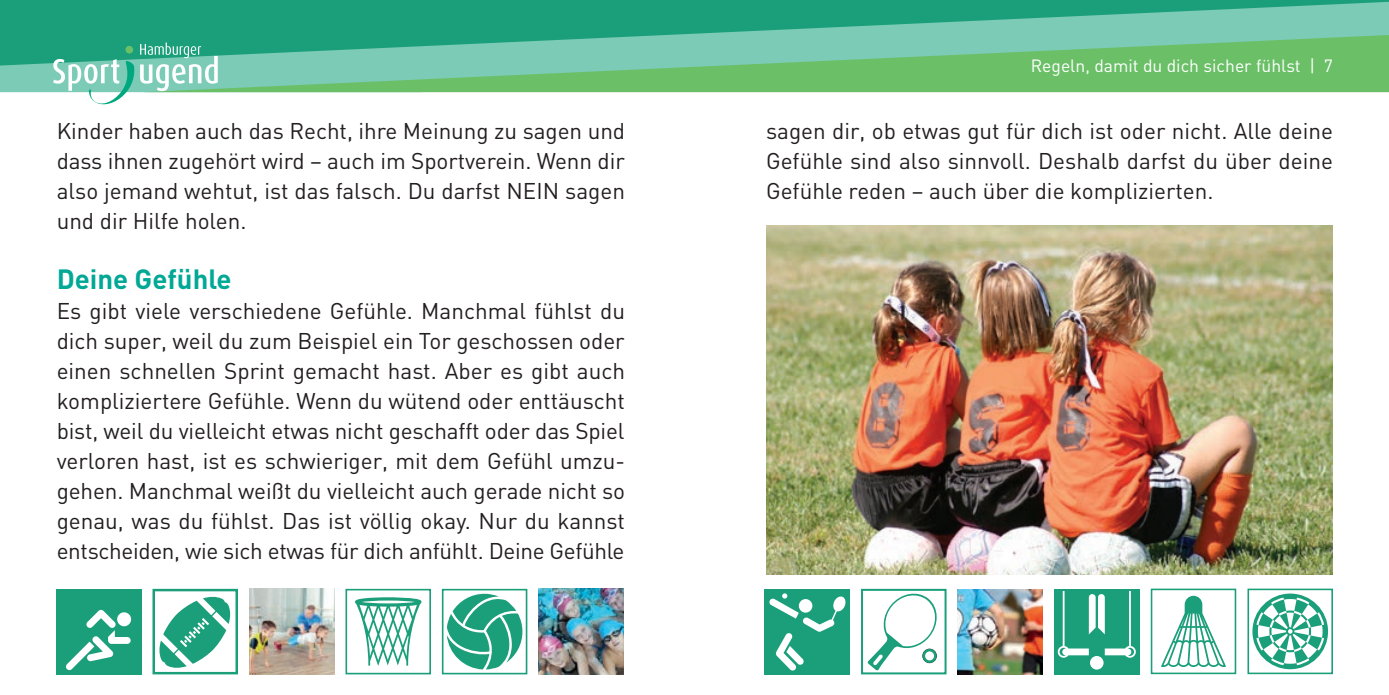
<style>
.page{position:relative;width:1389px;height:695px;background:#fff}
.page>*{position:absolute;margin:0;border:0;box-sizing:border-box;transform-origin:0 0}
.t1{font:700 27.5px "DIN";color:#00a895}
.t2{font:22.5px/30px "DIN";color:#231f20;text-align:justify}
.t3{font:17.5px "DIN";color:#fff}
</style>
<div class="page">
<svg style="left:0;top:1px;width:1389px;height:91px;background:#33aa89"></svg>
<svg style="left:142px;top:34px;width:1247px;height:58px;background:#6bc188"></svg>
<img style="left:538px;top:588px;width:86px;height:86px">
<img style="left:249px;top:588px;width:85px;height:86px">
<div style="left:153px;top:588px;width:85px;height:86px;background:#fff;border:2px solid #1b9f7a"></div>
<svg style="left:159px;top:596px;width:72px;height:72px"></svg>
<div style="left:345px;top:588px;width:86px;height:86px;background:#fff;border:2px solid #1b9f7a"></div>
<svg style="left:355px;top:597px;width:66px;height:68px"></svg>
<div style="left:442px;top:588px;width:85px;height:86px;background:#fff;border:2px solid #1b9f7a"></div>
<svg style="left:447px;top:593px;width:75px;height:76px"></svg>
<div style="left:57px;top:588px;width:85px;height:86px;background:#1b9f7a"></div>
<svg style="left:66px;top:609px;width:65px;height:61px"></svg>
<img style="left:957px;top:589px;width:85px;height:85px">
<div style="left:1151px;top:588px;width:85px;height:86px;background:#fff;border:2px solid #1b9f7a"></div>
<svg style="left:1161px;top:595px;width:65px;height:72px"></svg>
<div style="left:1054px;top:588px;width:86px;height:86px;background:#1b9f7a"></div>
<div style="left:1090px;top:656px;width:14px;height:13px;background:#fff;border-radius:50%"></div>
<svg style="left:1058px;top:591px;width:78px;height:66px"></svg>
<div style="left:861px;top:588px;width:86px;height:86px;background:#fff;border:2px solid #1b9f7a"></div>
<svg style="left:866px;top:590px;width:73px;height:81px"></svg>
<svg style="left:922px;top:648px;width:15px;height:15px"></svg>
<div style="left:924px;top:650px;width:11px;height:11px;background:#fff;border-radius:50%"></div>
<div style="left:923px;top:648px;width:14px;height:14px;border:3px solid #1b9f7a;border-radius:50%"></div>
<div style="left:765px;top:588px;width:85px;height:86px;background:#1b9f7a"></div>
<svg style="left:769px;top:593px;width:77px;height:77px"></svg>
<div style="left:1247px;top:588px;width:86px;height:86px;background:#fff;border:2px solid #1b9f7a"></div>
<svg style="left:1252px;top:593px;width:76px;height:76px"></svg>
<svg style="left:1256px;top:597px;width:68px;height:68px"></svg>
<svg style="left:53px;top:43px;width:165px;height:61px"></svg>
<img style="left:766px;top:225px;width:567px;height:349px">
<p class="t2" style="left:57px;top:115px;width:570px">Kinder haben auch das Recht, ihre Meinung zu sagen und dass ihnen zugehört wird – auch im Sportverein. Wenn dir also jemand wehtut, ist das falsch. Du darfst NEIN sagen und dir Hilfe holen.</p>
<p class="t1" style="left:57px;top:261px;width:176px">Deine Gefühle</p>
<p class="t2" style="left:57px;top:295px;width:570px">Es gibt viele verschiedene Gefühle. Manchmal fühlst du dich super, weil du zum Beispiel ein Tor geschossen oder einen schnellen Sprint gemacht hast. Aber es gibt auch kompliziertere Gefühle. Wenn du wütend oder enttäuscht bist, weil du vielleicht etwas nicht geschafft oder das Spiel verloren hast, ist es schwieriger, mit dem Gefühl umzu&shy;gehen. Manchmal weißt du vielleicht auch gerade nicht so genau, was du fühlst. Das ist völlig okay. Nur du kannst entscheiden, wie sich etwas für dich anfühlt. Deine Gefühle</p>
<p class="t3" style="left:1031px;top:55px;width:304px">Regeln, damit du dich sicher fühlst | 7</p>
<p class="t2" style="left:766px;top:115px;width:568px">sagen dir, ob etwas gut für dich ist oder nicht. Alle deine Gefühle sind also sinnvoll. Deshalb darfst du über deine Gefühle reden – auch über die komplizierten.</p>
</div>
